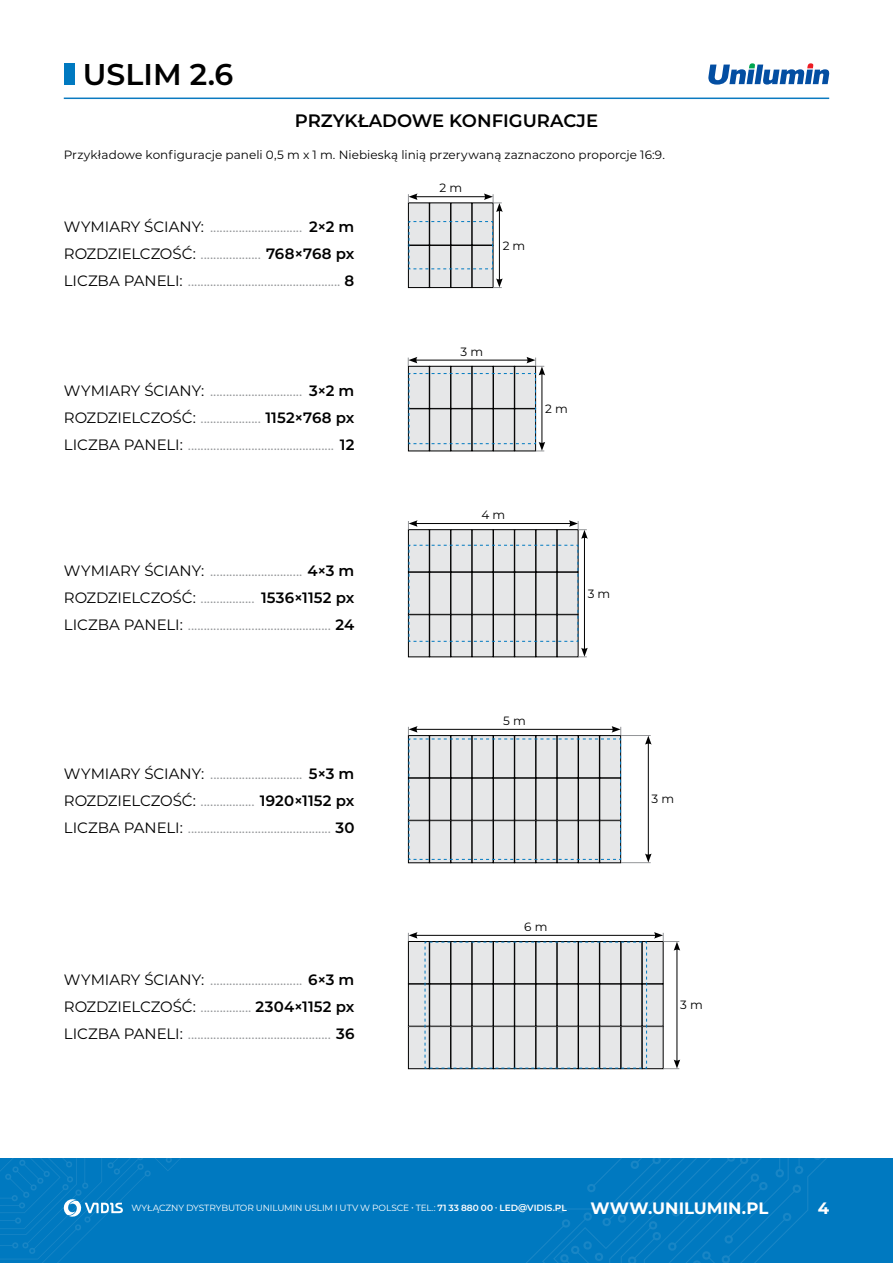
<style>
.page{position:relative;width:893px;height:1263px;background:#fff}
.page>*{position:absolute;margin:0;border:0;box-sizing:border-box;transform-origin:0 0}
.t1{font:600 30px "Montserrat";color:#000}
.t2{font:600 18px "Montserrat";color:#000}
.t3{font:700 16.5px "Montserrat";letter-spacing:.005em;color:#fff}
.t4{font:15px/27px "Montserrat";color:#000;text-align:justify}
.t5{font:600 15px "Montserrat";letter-spacing:.01em;color:#000}
.t6{font:12px "Montserrat";letter-spacing:.005em;color:#000}
.t7{font:9px "Montserrat";letter-spacing:-.01em;color:#fff}
.s1{font-weight:600}
.s2{color:#939598}
</style>
<div class="page">
<div style="left:0;top:1159px;width:893px;height:104px;background:#0079c0"></div>
<svg style="left:526px;top:1159px;width:300px;height:104px"></svg>
<svg style="left:0;top:1159px;width:180px;height:104px"></svg>
<svg style="left:708px;top:63px;width:122px;height:22px"></svg>
<div style="left:64px;top:64px;width:10px;height:21px;background:#0079c0"></div>
<hr style="left:64px;top:98px;width:765px;height:1px;background:#0b7ac0">
<div style="left:408px;top:245px;width:21px;height:43px;background:#e6e7e8"></div>
<div style="left:408px;top:245px;width:21px;height:43px;border:1px solid #000"></div>
<div style="left:408px;top:203px;width:21px;height:42px;background:#e6e7e8"></div>
<div style="left:408px;top:203px;width:21px;height:42px;border:1px solid #000"></div>
<div style="left:451px;top:245px;width:21px;height:43px;background:#e6e7e8"></div>
<div style="left:451px;top:245px;width:21px;height:43px;border:1px solid #000"></div>
<div style="left:451px;top:203px;width:21px;height:42px;background:#e6e7e8"></div>
<div style="left:451px;top:203px;width:21px;height:42px;border:1px solid #000"></div>
<div style="left:430px;top:245px;width:21px;height:43px;background:#e6e7e8"></div>
<div style="left:429px;top:245px;width:22px;height:43px;border:1px solid #000"></div>
<div style="left:430px;top:203px;width:21px;height:42px;background:#e6e7e8"></div>
<div style="left:429px;top:203px;width:22px;height:42px;border:1px solid #000"></div>
<div style="left:472px;top:245px;width:21px;height:43px;background:#e6e7e8"></div>
<div style="left:472px;top:245px;width:21px;height:43px;border:1px solid #000"></div>
<div style="left:472px;top:203px;width:21px;height:42px;background:#e6e7e8"></div>
<div style="left:408px;top:615px;width:21px;height:42px;background:#e6e7e8"></div>
<div style="left:408px;top:614px;width:21px;height:43px;border:1px solid #000"></div>
<div style="left:536px;top:615px;width:21px;height:42px;background:#e6e7e8"></div>
<div style="left:493px;top:615px;width:21px;height:42px;background:#e6e7e8"></div>
<div style="left:493px;top:614px;width:21px;height:43px;border:1px solid #000"></div>
<div style="left:451px;top:615px;width:21px;height:42px;background:#e6e7e8"></div>
<div style="left:451px;top:614px;width:21px;height:43px;border:1px solid #000"></div>
<div style="left:430px;top:615px;width:21px;height:42px;background:#e6e7e8"></div>
<div style="left:429px;top:614px;width:22px;height:43px;border:1px solid #000"></div>
<div style="left:557px;top:615px;width:21px;height:42px;background:#e6e7e8"></div>
<div style="left:557px;top:614px;width:21px;height:43px;border:1px solid #000"></div>
<div style="left:515px;top:615px;width:21px;height:42px;background:#e6e7e8"></div>
<div style="left:514px;top:614px;width:22px;height:43px;border:1px solid #000"></div>
<div style="left:472px;top:615px;width:21px;height:42px;background:#e6e7e8"></div>
<div style="left:408px;top:1026px;width:21px;height:43px;background:#e6e7e8"></div>
<div style="left:408px;top:1026px;width:21px;height:43px;border:1px solid #000"></div>
<div style="left:408px;top:984px;width:21px;height:42px;background:#e6e7e8"></div>
<div style="left:408px;top:984px;width:21px;height:42px;border:1px solid #000"></div>
<div style="left:408px;top:941px;width:21px;height:43px;background:#e6e7e8"></div>
<div style="left:408px;top:941px;width:21px;height:43px;border:1px solid #000"></div>
<div style="left:642px;top:1026px;width:21px;height:43px;background:#e6e7e8"></div>
<div style="left:642px;top:984px;width:21px;height:42px;background:#e6e7e8"></div>
<div style="left:642px;top:941px;width:21px;height:43px;background:#e6e7e8"></div>
<div style="left:642px;top:941px;width:21px;height:43px;border:1px solid #000"></div>
<div style="left:408px;top:821px;width:21px;height:42px;background:#e6e7e8"></div>
<div style="left:536px;top:821px;width:21px;height:42px;background:#e6e7e8"></div>
<div style="left:493px;top:821px;width:21px;height:42px;background:#e6e7e8"></div>
<div style="left:451px;top:821px;width:21px;height:42px;background:#e6e7e8"></div>
<div style="left:578px;top:821px;width:21px;height:42px;background:#e6e7e8"></div>
<div style="left:430px;top:821px;width:21px;height:42px;background:#e6e7e8"></div>
<div style="left:557px;top:821px;width:21px;height:42px;background:#e6e7e8"></div>
<div style="left:515px;top:821px;width:21px;height:42px;background:#e6e7e8"></div>
<div style="left:472px;top:821px;width:21px;height:42px;background:#e6e7e8"></div>
<div style="left:600px;top:821px;width:21px;height:42px;background:#e6e7e8"></div>
<svg style="left:424px;top:941px;width:223px;height:128px;background:#cccfd1"></svg>
<svg style="left:408px;top:221px;width:85px;height:49px"></svg>
<hr style="left:415px;top:196px;width:71px;height:1px;background:#000">
<svg style="left:408px;top:193px;width:10px;height:10px"></svg>
<svg style="left:408px;top:726px;width:213px;height:134px"></svg>
<hr style="left:415px;top:935px;width:241px;height:1px;background:#000">
<svg style="left:408px;top:932px;width:10px;height:9px"></svg>
<hr style="left:499px;top:210px;width:1px;height:71px;background:#000">
<svg style="left:484px;top:193px;width:19px;height:19px"></svg>
<svg style="left:493px;top:278px;width:10px;height:10px"></svg>
<svg style="left:408px;top:357px;width:137px;height:95px;background:#cdcfd1"></svg>
<hr style="left:584px;top:536px;width:1px;height:114px;background:#000">
<svg style="left:408px;top:520px;width:180px;height:122px"></svg>
<svg style="left:578px;top:648px;width:10px;height:10px"></svg>
<hr style="left:621px;top:735px;width:30px;height:1px;background:#939598">
<hr style="left:621px;top:862px;width:30px;height:1px;background:#939598">
<hr style="left:648px;top:742px;width:1px;height:114px;background:#000">
<svg style="left:645px;top:736px;width:7px;height:9px"></svg>
<svg style="left:645px;top:853px;width:7px;height:9px"></svg>
<hr style="left:677px;top:948px;width:1px;height:114px;background:#000">
<svg style="left:654px;top:932px;width:26px;height:19px"></svg>
<svg style="left:663px;top:1059px;width:17px;height:10px"></svg>
<h1 class="t1" style="left:83px;top:53px;width:152px">USLIM 2.6</h1>
<p class="t2" style="left:295px;top:108px;width:305px">PRZYKŁADOWE KONFIGURACJE</p>
<p class="t6" style="left:64px;top:146px;width:603px">Przykładowe konfiguracje paneli 0,5 m x 1 m. Niebieską linią przerywaną zaznaczono proporcje 16:9.</p>
<p class="t4" style="left:64px;top:213px;width:142px">WYMIARY ŚCIANY:</p>
<p class="t4" style="left:64px;top:213px;width:292px;text-indent:245px"><span class="s1">2×2 m </span>ROZDZIELCZOŚĆ: <span class="s2">...................</span> <span class="s1">768×768 px </span>LICZBA PANELI:</p>
<p class="t5" style="left:345px;top:270px;width:11px">8</p>
<p class="t4" style="left:64px;top:376px;width:142px">WYMIARY ŚCIANY:</p>
<p class="t4" style="left:64px;top:376px;width:292px;text-indent:245px"><span class="s1">3×2 m </span>ROZDZIELCZOŚĆ: <span class="s2">...................</span> <span class="s1">1152×768 px </span>LICZBA PANELI:</p>
<p class="t5" style="left:340px;top:434px;width:16px">12</p>
<p class="t4" style="left:64px;top:557px;width:142px">WYMIARY ŚCIANY:</p>
<p class="t4" style="left:64px;top:557px;width:292px;text-indent:243px"><span class="s1">4×3 m </span>ROZDZIELCZOŚĆ: <span class="s2">.................</span> <span class="s1">1536×1152 px </span>LICZBA PANELI:</p>
<p class="t5" style="left:335px;top:614px;width:20px">24</p>
<p class="t4" style="left:64px;top:760px;width:142px">WYMIARY ŚCIANY:</p>
<p class="t4" style="left:64px;top:760px;width:292px;text-indent:245px"><span class="s1">5×3 m </span>ROZDZIELCZOŚĆ: <span class="s2">.................</span> <span class="s1">1920×1152 px </span>LICZBA PANELI:</p>
<p class="t5" style="left:335px;top:817px;width:21px">30</p>
<p class="t4" style="left:64px;top:966px;width:142px">WYMIARY ŚCIANY:</p>
<p class="t4" style="left:64px;top:966px;width:292px;text-indent:244px"><span class="s1">6×3 m </span>ROZDZIELCZOŚĆ: <span class="s2">................</span> <span class="s1">2304×1152 px </span>LICZBA PANELI:</p>
<p class="t5" style="left:336px;top:1023px;width:20px">36</p>
<p class="t6" style="left:439px;top:180px;width:24px">2 m</p>
<p class="t6" style="left:503px;top:237px;width:24px">2 m</p>
<p class="t6" style="left:461px;top:343px;width:24px">3 m</p>
<p class="t6" style="left:545px;top:400px;width:24px">2 m</p>
<p class="t6" style="left:481px;top:507px;width:25px">4 m</p>
<p class="t6" style="left:588px;top:585px;width:24px">3 m</p>
<p class="t6" style="left:503px;top:712px;width:24px">5 m</p>
<p class="t6" style="left:652px;top:791px;width:24px">3 m</p>
<p class="t6" style="left:524px;top:918px;width:25px">6 m</p>
<p class="t6" style="left:680px;top:997px;width:24px">3 m</p>
<p class="t7" style="left:131px;top:1202px;width:437px">WYŁĄCZNY DYSTRYBUTOR UNILUMIN USLIM I UTV W POLSCE • TEL.: <span class="s1">71 33 880 00</span> • <span class="s1">LED@VIDIS.PL</span></p>
<p class="t3" style="left:590px;top:1196px;width:180px">WWW.UNILUMIN.PL</p>
<p class="t3" style="left:818px;top:1196px;width:13px">4</p>
</div>
